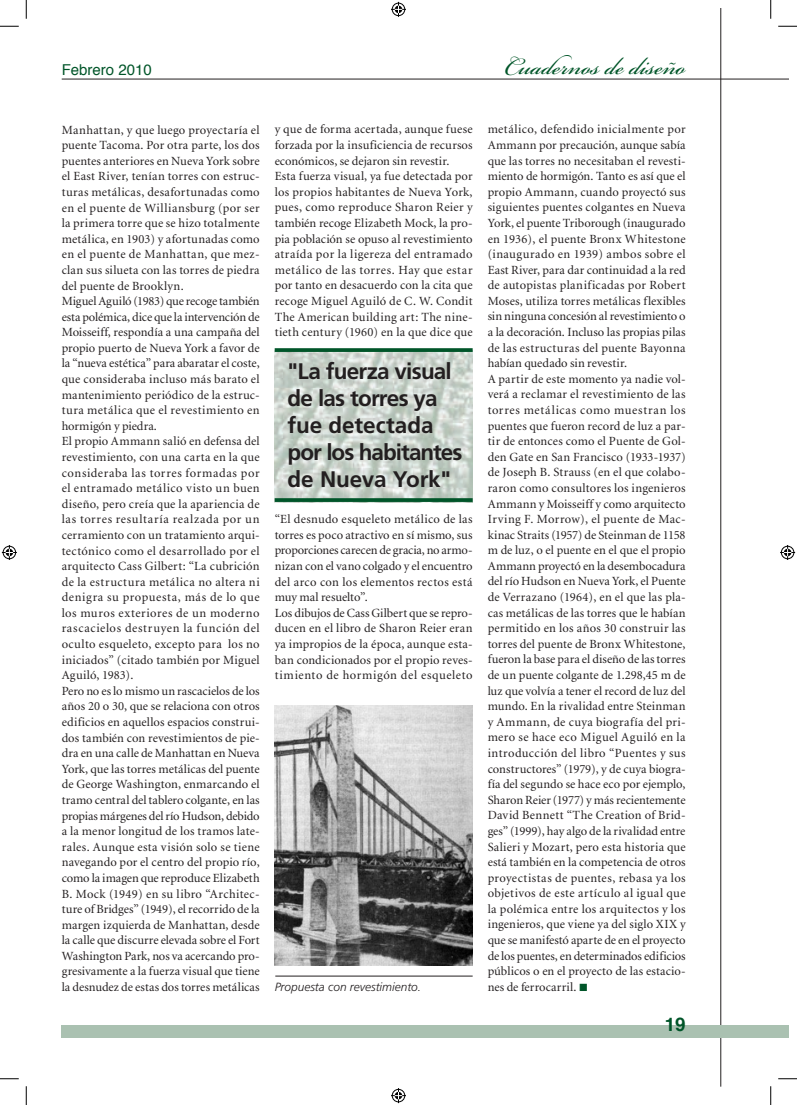
<style>
.page{position:relative;width:797px;height:1105px;background:#fff}
.page>*{position:absolute;margin:0;border:0;box-sizing:border-box;transform-origin:0 0}
.t1{font:37.5px "Bickham Script Pro";color:#005529}
.t2{font:700 22.5px/27px "Frutiger";letter-spacing:-.035em;color:#231f20}
.t3{font:700 18.75px "Helvetica";color:#005529}
.t4{font:15px "Helvetica";color:#005529}
.t5{font:12.5px/15.6px "Minion";letter-spacing:.015em;color:#231f20}
.t6{font:italic 300 11.88px "Frutiger LT Std";color:#231f20}
.s1{color:#005529}
</style>
<div class="page">
<hr style="left:720px;top:9px;width:1px;height:1078px;background:#231f20">
<div style="left:62px;top:1025px;width:726px;height:13px;background:#aac1b1"></div>
<hr style="left:62px;top:79px;width:726px;height:1px;background:#231f20">
<img style="left:275px;top:705px;width:197px;height:260px">
<hr style="left:275px;top:976px;width:197px;height:1px;background:#231f20">
<img style="left:275px;top:352px;width:197px;height:146px">
<svg style="left:275px;top:348px;width:197px;height:4px"></svg>
<svg style="left:275px;top:498px;width:197px;height:4px"></svg>
<svg style="left:0;top:25px;width:19px;height:2px"></svg>
<svg style="left:778px;top:25px;width:19px;height:2px"></svg>
<svg style="left:0;top:1078px;width:19px;height:1px"></svg>
<svg style="left:778px;top:1078px;width:19px;height:1px"></svg>
<svg style="left:25px;top:0;width:2px;height:19px"></svg>
<svg style="left:25px;top:1086px;width:2px;height:19px"></svg>
<svg style="left:770px;top:0;width:1px;height:19px"></svg>
<svg style="left:770px;top:1086px;width:1px;height:19px"></svg>
<svg style="left:391px;top:2px;width:15px;height:15px"></svg>
<svg style="left:391px;top:1088px;width:15px;height:15px"></svg>
<svg style="left:2px;top:545px;width:15px;height:15px"></svg>
<svg style="left:780px;top:545px;width:15px;height:15px"></svg>
<p class="t4" style="left:62px;top:58px;width:92px">Febrero 2010</p>
<h1 class="t1" style="left:504px;top:39px;width:182px">Cuadernos de diseño</h1>
<p class="t5" style="left:487px;top:122px;width:199px">metálico, defendido inicialmente por Ammann por precaución, aunque sabía que las torres no necesitaban el revesti&shy;miento de hormigón. Tanto es así que el propio Ammann, cuando proyectó sus siguientes puentes colgantes en Nueva York, el puente Triborough (inaugurado en 1936), el puente Bronx Whitestone (inaugurado en 1939) ambos sobre el East River, para dar continuidad a la red de autopistas planificadas por Robert Moses, utiliza torres metálicas flexibles sin ninguna concesión al revestimiento o a la decoración. Incluso las propias pilas de las estructuras del puente Bayonna habían quedado sin revestir.<br>A partir de este momento ya nadie vol&shy;verá a reclamar el revestimiento de las torres metálicas como muestran los puentes que fueron record de luz a par&shy;tir de entonces como el Puente de Gol&shy;den Gate en San Francisco (1933-1937) de Joseph B. Strauss (en el que colabo&shy;raron como consultores los ingenieros Ammann y Moisseiff y como arquitecto Irving F. Morrow), el puente de Mac&shy;kinac Straits (1957) de Steinman de 1158 m de luz, o el puente en el que el propio Ammann proyectó en la desembocadura del río Hudson en Nueva York, el Puente de Verrazano (1964), en el que las pla&shy;cas metálicas de las torres que le habían permitido en los años 30 construir las torres del puente de Bronx Whitestone, fueron la base para el diseño de las torres de un puente colgante de 1.298,45 m de luz que volvía a tener el record de luz del mundo. En la rivalidad entre Steinman y Ammann, de cuya biografía del pri&shy;mero se hace eco Miguel Aguiló en la introducción del libro “Puentes y sus constructores” (1979), y de cuya biogra&shy;fía del segundo se hace eco por ejemplo, Sharon Reier (1977) y más recientemente David Bennett “The Creation of Brid&shy;ges” (1999), hay algo de la rivalidad entre Salieri y Mozart, pero esta historia que está también en la competencia de otros proyectistas de puentes, rebasa ya los objetivos de este artículo al igual que la polémica entre los arquitectos y los ingenieros, que viene ya del siglo XIX y que se manifestó aparte de en el proyecto de los puentes, en determinados edificios públicos o en el proyecto de las estacio-</p>
<p class="t5" style="left:62px;top:122px;width:199px">Manhattan, y que luego proyectaría el puente Tacoma. Por otra parte, los dos puentes anteriores en Nueva York sobre el East River, tenían torres con estruc&shy;turas metálicas, desafortunadas como en el puente de Williansburg (por ser la primera torre que se hizo totalmente metálica, en 1903) y afortunadas como en el puente de Manhattan, que mez&shy;clan sus silueta con las torres de piedra del puente de Brooklyn.<br>Miguel Aguiló (1983) que recoge también esta polémica, dice que la intervención de Moisseiff, respondía a una campaña del propio puerto de Nueva York a favor de la “nueva estética” para abaratar el coste, que consideraba incluso más barato el mantenimiento periódico de la estruc&shy;tura metálica que el revestimiento en hormigón y piedra.<br>El propio Ammann salió en defensa del revestimiento, con una carta en la que consideraba las torres formadas por el entramado metálico visto un buen diseño, pero creía que la apariencia de las torres resultaría realzada por un cerramiento con un tratamiento arqui&shy;tectónico como el desarrollado por el arquitecto Cass Gilbert: “La cubrición de la estructura metálica no altera ni denigra su propuesta, más de lo que los muros exteriores de un moderno rascacielos destruyen la función del oculto esqueleto, excepto para los no iniciados” (citado también por Miguel Aguiló, 1983).<br>Pero no es lo mismo un rascacielos de los años 20 o 30, que se relaciona con otros edificios en aquellos espacios construi&shy;dos también con revestimientos de pie&shy;dra en una calle de Manhattan en Nueva York, que las torres metálicas del puente de George Washington, enmarcando el tramo central del tablero colgante, en las propias márgenes del río Hudson, debido a la menor longitud de los tramos late&shy;rales. Aunque esta visión solo se tiene navegando por el centro del propio río, como la imagen que reproduce Elizabeth B. Mock (1949) en su libro “Architec&shy;ture of Bridges” (1949), el recorrido de la margen izquierda de Manhattan, desde la calle que discurre elevada sobre el Fort Washington Park, nos va acercando pro&shy;gresivamente a la fuerza visual que tiene la desnudez de estas dos torres metálicas</p>
<p class="t5" style="left:275px;top:122px;width:199px">y que de forma acertada, aunque fuese forzada por la insuficiencia de recursos económicos, se dejaron sin revestir.<br>Esta fuerza visual, ya fue detectada por los propios habitantes de Nueva York, pues, como reproduce Sharon Reier y también recoge Elizabeth Mock, la pro&shy;pia población se opuso al revestimiento atraída por la ligereza del entramado metálico de las torres. Hay que estar por tanto en desacuerdo con la cita que recoge Miguel Aguiló de C. W. Condit The American building art: The nine&shy;tieth century (1960) en la que dice que</p>
<h2 class="t2" style="left:287px;top:357px;width:176px">"La fuerza visual de las torres ya fue detectada por los habitantes de Nueva York"</h2>
<p class="t5" style="left:275px;top:512px;width:199px">“El desnudo esqueleto metálico de las torres es poco atractivo en sí mismo, sus proporciones carecen de gracia, no armo&shy;nizan con el vano colgado y el encuentro del arco con los elementos rectos está muy mal resuelto”.<br>Los dibujos de Cass Gilbert que se repro&shy;ducen en el libro de Sharon Reier eran ya impropios de la época, aunque esta&shy;ban condicionados por el propio reves&shy;timiento de hormigón del esqueleto</p>
<p class="t6" style="left:275px;top:980px;width:148px">Propuesta con revestimiento.</p>
<p class="t5" style="left:487px;top:979px;width:102px">nes de ferrocarril. <span class="s1">■</span></p>
<h3 class="t3" style="left:664px;top:1009px;width:22px">19</h3>
</div>
